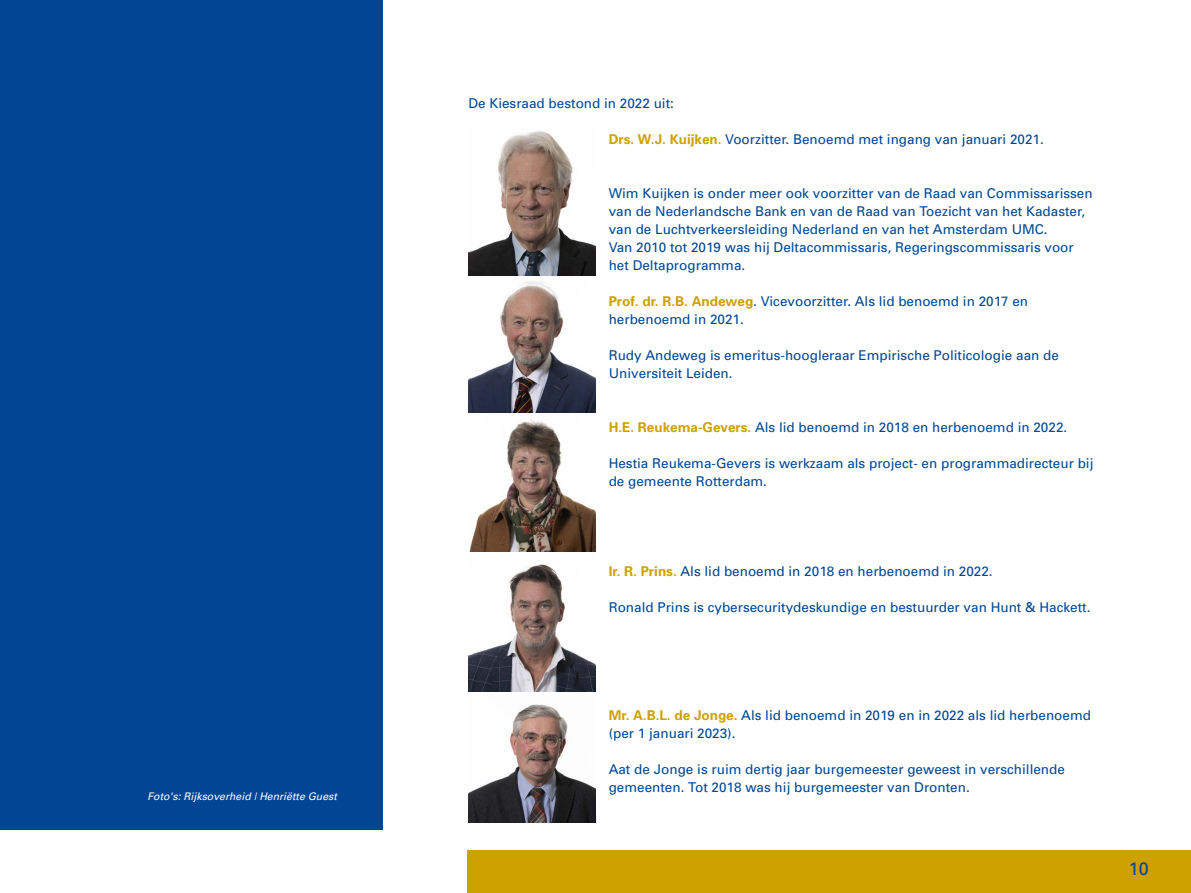
<style>
.page{position:relative;width:1191px;height:893px;background:#fff}
.page>*{position:absolute;margin:0;border:0;box-sizing:border-box;transform-origin:0 0}
.t1{font:18px "Univers";color:#014694}
.Broodtekst{font:13.5px/18px "Univers";color:#014694}
.t2{font:italic 10.5px "Univers";color:#fff}
.s1{font-weight:700;color:#cea100}
</style>
<div class="page">
<div style="left:467px;top:850px;width:724px;height:43px;background:#cea100"></div>
<div style="left:0;top:0;width:383px;height:829px;background:#014694"></div>
<img style="left:468px;top:131px;width:128px;height:281px">
<img style="left:469px;top:420px;width:127px;height:132px">
<img style="left:468px;top:564px;width:128px;height:128px">
<img style="left:468px;top:704px;width:128px;height:119px">
<p class="t2" style="left:147px;top:789px;width:191px">Foto's: Rijksoverheid | Henriëtte Guest</p>
<p class="Broodtekst" style="left:468px;top:94px;width:207px">De Kiesraad bestond in 2022 uit:</p>
<p class="Broodtekst" style="left:608px;top:130px;width:436px"><span class="s1">Drs. W.J. Kuijken.</span> Voorzitter. Benoemd met ingang van januari 2021.</p>
<p class="Broodtekst" style="left:608px;top:184px;width:485px">Wim Kuijken is onder meer ook voorzitter van de Raad van Commissarissen van de Nederlandsche Bank en van de Raad van Toezicht van het Kadaster, van de Luchtverkeersleiding Nederland en van het Amsterdam UMC.<br>Van 2010 tot 2019 was hij Deltacommissaris, Regeringscommissaris voor het Deltaprogramma.</p>
<p class="Broodtekst" style="left:608px;top:292px;width:421px"><span class="s1">Prof. dr. R.B. Andeweg</span>. Vicevoorzitter. Als lid benoemd in 2017 en herbenoemd in 2021.</p>
<p class="Broodtekst" style="left:608px;top:346px;width:452px">Rudy Andeweg is emeritus-hoogleraar Empirische Politicologie aan de<br>Universiteit Leiden.</p>
<p class="Broodtekst" style="left:608px;top:418px;width:460px"><span class="s1">H.E. Reukema-Gevers.</span> Als lid benoemd in 2018 en herbenoemd in 2022.</p>
<p class="Broodtekst" style="left:608px;top:454px;width:486px">Hestia Reukema-Gevers is werkzaam als project- en programmadirecteur bij de gemeente Rotterdam.</p>
<p class="Broodtekst" style="left:608px;top:562px;width:385px"><span class="s1">Ir. R. Prins.</span> Als lid benoemd in 2018 en herbenoemd in 2022.</p>
<p class="Broodtekst" style="left:608px;top:598px;width:483px">Ronald Prins is cybersecuritydeskundige en bestuurder van Hunt &amp; Hackett.</p>
<p class="Broodtekst" style="left:608px;top:706px;width:484px"><span class="s1">Mr. A.B.L. de Jonge.</span> Als lid benoemd in 2019 en in 2022 als lid herbenoemd (per 1 januari 2023).</p>
<p class="Broodtekst" style="left:608px;top:760px;width:458px">Aat de Jonge is ruim dertig jaar burgemeester geweest in verschillende gemeenten. Tot 2018 was hij burgemeester van Dronten.</p>
<h1 class="t1" style="left:1128px;top:857px;width:22px">10</h1>
</div>
